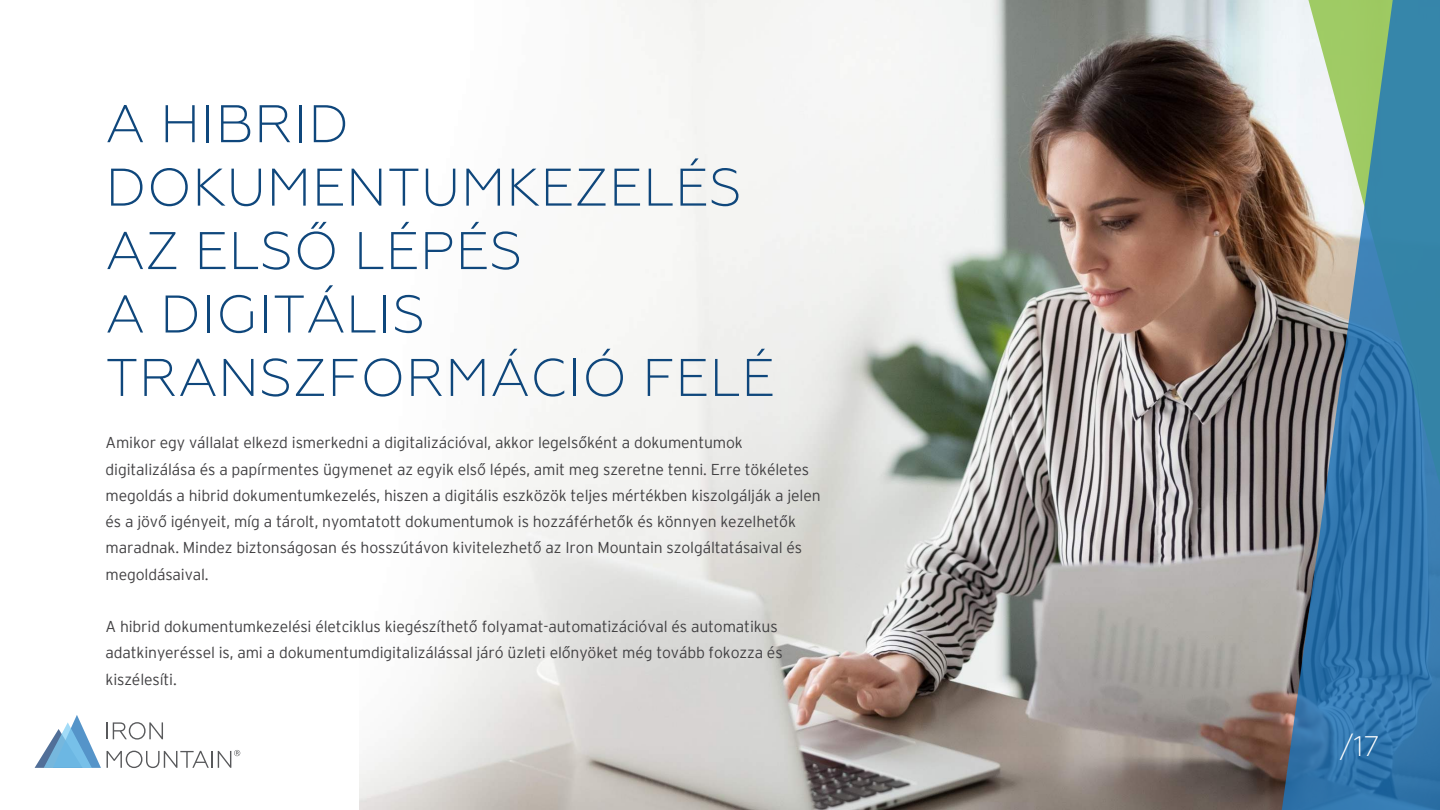
<style>
.page{position:relative;width:1440px;height:810px;background:#fff}
.page>*{position:absolute;margin:0;border:0;box-sizing:border-box;transform-origin:0 0}
.t1{font:300 52.88px/63.4px "Geometria";letter-spacing:.01em;color:#0f477c}
.t2{font:300 28.35px "Geometria";color:#fff}
.t3{font:300 15.75px/26.2px "Interstate 2";letter-spacing:-.01em;color:#414042}
</style>
<div class="page">
<img style="left:360px;top:0;width:922px;height:810px">
<svg style="left:1282px;top:0;width:158px;height:810px;background:#5b8aa2"></svg>
<svg style="left:35px;top:715px;width:66px;height:53px"></svg>
<svg style="left:107px;top:722px;width:56px;height:18px"></svg>
<svg style="left:107px;top:750px;width:133px;height:18px"></svg>
<h1 class="t1" style="left:106px;top:92px;width:671px">A HIBRID<br>DOKUMENTUMKEZELÉS<br>AZ ELSŐ LÉPÉS<br>A DIGITÁLIS<br>TRANSZFORMÁCIÓ FELÉ</h1>
<p class="t3" style="left:106px;top:430px;width:717px">Amikor egy vállalat elkezd ismerkedni a digitalizációval, akkor legelsőként a dokumentumok digitalizálása és a papírmentes ügymenet az egyik első lépés, amit meg szeretne tenni. Erre tökéletes megoldás a hibrid dokumentumkezelés, hiszen a digitális eszközök teljes mértékben kiszolgálják a jelen és a jövő igényeit, míg a tárolt, nyomtatott dokumentumok is hozzáférhetők és könnyen kezelhetők maradnak. Mindez biztonságosan és hosszútávon kivitelezhető az Iron Mountain szolgáltatásaival és megoldásaival.</p>
<p class="t3" style="left:106px;top:613px;width:679px">A hibrid dokumentumkezelési életciklus kiegészíthető folyamat-automatizációval és automatikus adatkinyeréssel is, ami a dokumentumdigitalizálással járó üzleti előnyöket még tovább fokozza és kiszélesíti.</p>
<h2 class="t2" style="left:1340px;top:730px;width:41px">/17</h2>
</div>
